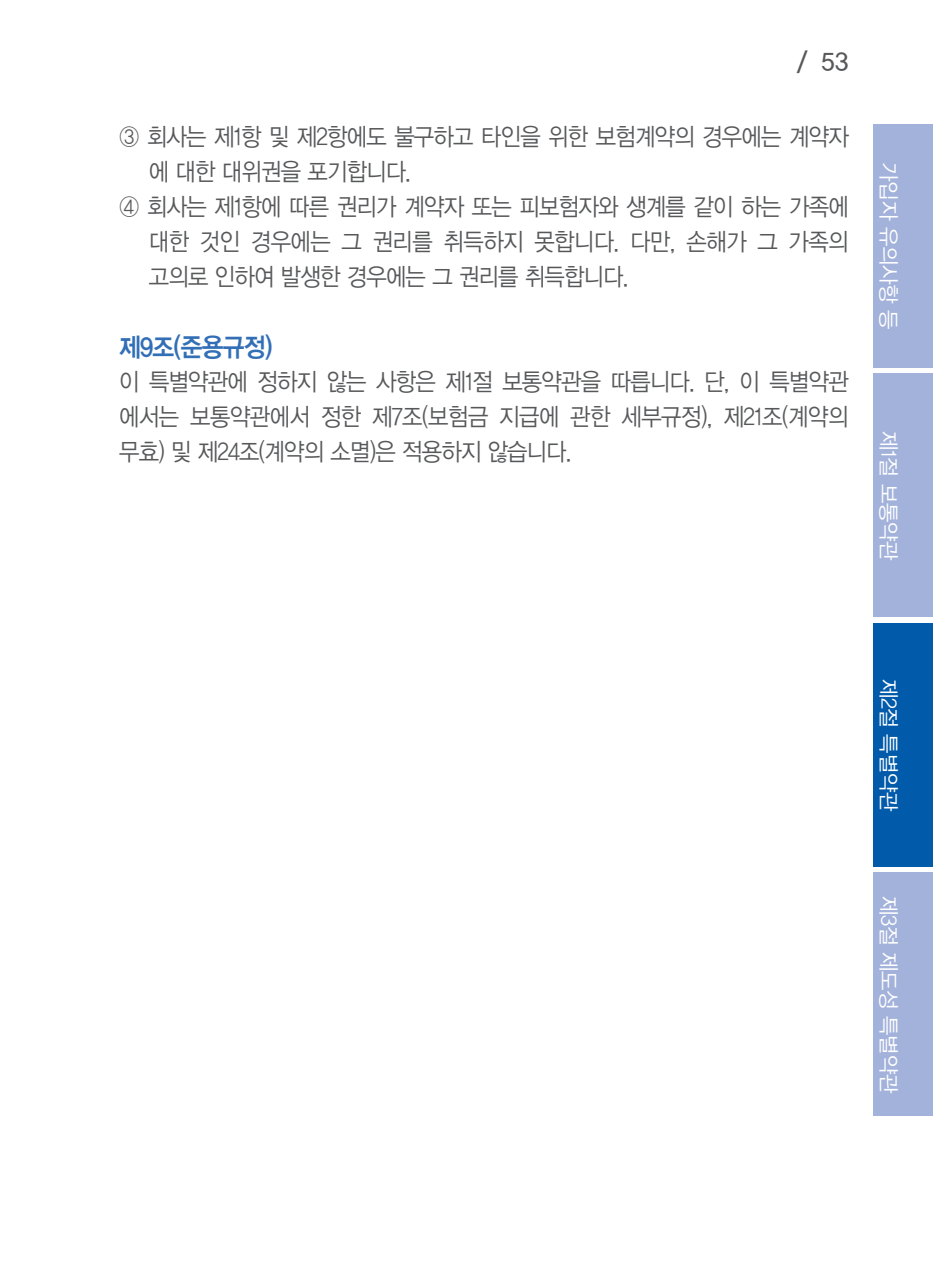
<style>
.page{position:relative;width:933px;height:1280px;background:#fff}
.page>*{position:absolute;margin:0;border:0;box-sizing:border-box;transform-origin:0 0}
._03_1__제목{font:26.25px "YDVYGO Std 14";letter-spacing:-.03em;color:#326fb7;scale:.9 1}
._04___본문{font:24.5px/35px "YDVYGO Std 12";letter-spacing:-.03em;color:#57585a;scale:.9 1}
._04_본문{font:24.5px/35px "YDVYGO Std 12";letter-spacing:-.015em;color:#57585a;text-align:justify;scale:.9 1}
.t1{font:24.5px "YDVYGO Std 33";color:#57585a}
.t2{font:21px "YDVYGO Std 12";letter-spacing:-.01em;color:#fff}
</style>
<div class="page">
<div style="left:873px;top:124px;width:60px;height:244px;background:#a3b2da"></div>
<div style="left:873px;top:373px;width:60px;height:244px;background:#a3b2da"></div>
<div style="left:873px;top:623px;width:60px;height:244px;background:#015aaa"></div>
<div style="left:873px;top:872px;width:60px;height:244px;background:#a3b2da"></div>
<p class="t1" style="left:796px;top:49px;width:53px">/ 53</p>
<p class="_04___본문" style="left:149px;top:119px;width:779px;text-indent:-30px">③ 회사는 제1항 및 제2항에도 불구하고 타인을 위한 보험계약의 경우에는 계약자 에 대한 대위권을 포기합니다.</p>
<p class="_04___본문" style="left:149px;top:189px;width:779px;text-align:justify;text-indent:-30px">④ 회사는 제1항에 따른 권리가 계약자 또는 피보험자와 생계를 같이 하는 가족에 대한 것인 경우에는 그 권리를 취득하지 못합니다. 다만, 손해가 그 가족의 고의로 인하여 발생한 경우에는 그 권리를 취득합니다.</p>
<p class="_03_1__제목" style="left:119px;top:334px;width:172px">제9조(준용규정)</p>
<p class="_04_본문" style="left:119px;top:364px;width:812px">이 특별약관에 정하지 않는 사항은 제1절 보통약관을 따릅니다. 단, 이 특별약관 에서는 보통약관에서 정한 제7조(보험금 지급에 관한 세부규정), 제21조(계약의 무효) 및 제24조(계약의 소멸)은 적용하지 않습니다.</p>
<p class="t2" style="left:899px;top:162px;width:169px;rotate:90deg">가입자 유의사항 등</p>
<p class="t2" style="left:899px;top:431px;width:131px;rotate:90deg">제1절 보통약관</p>
<p class="t2" style="left:899px;top:679px;width:134px;rotate:90deg">제2절 특별약관</p>
<p class="t2" style="left:899px;top:895px;width:199px;rotate:90deg">제3절 제도성 특별약관</p>
</div>
